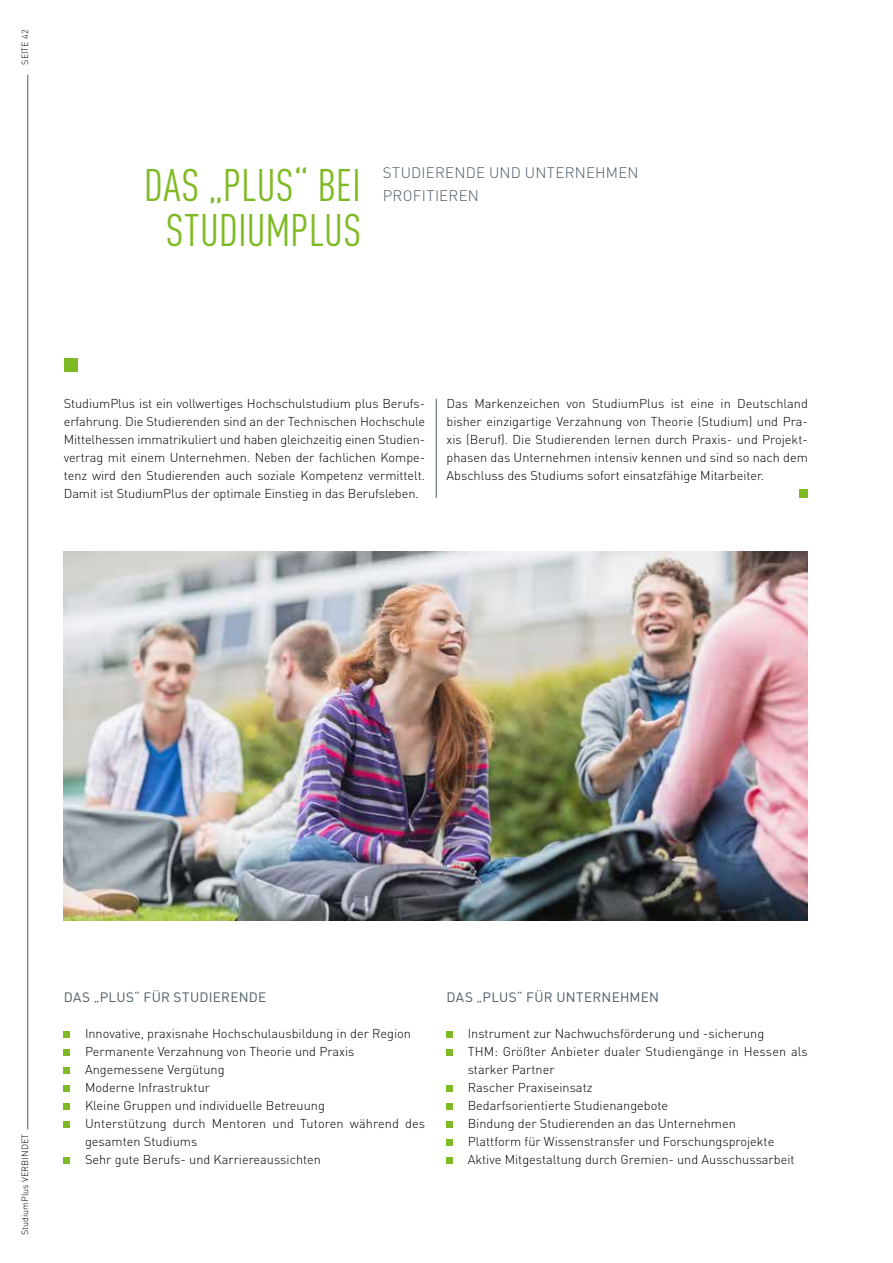
<style>
.page{position:relative;width:893px;height:1263px;background:#fff}
.page>*{position:absolute;margin:0;border:0;box-sizing:border-box;transform-origin:0 0}
.t1{font:condensed 45px/45px "DIN Pro";color:#7fba25;text-align:center}
.t2{font:300 15px/22.5px "DIN Pro";letter-spacing:.02em;color:#4b5c66}
.t3{font:13.5px "DIN Pro";letter-spacing:.025em;color:#4b5c66}
.t4{font:300 12.75px/18px "DIN Pro";color:#000;text-align:justify}
.t5{font:300 9px "DIN Pro";color:#000}
</style>
<div class="page">
<hr style="left:27px;top:75px;width:1px;height:1054px;background:#4b5c66">
<div style="left:799px;top:489px;width:9px;height:9px;background:#7fba25"></div>
<div style="left:64px;top:1031px;width:6px;height:7px;background:#7fba25"></div>
<div style="left:64px;top:1049px;width:6px;height:7px;background:#7fba25"></div>
<div style="left:64px;top:1067px;width:6px;height:7px;background:#7fba25"></div>
<div style="left:64px;top:1085px;width:6px;height:7px;background:#7fba25"></div>
<div style="left:64px;top:1103px;width:6px;height:7px;background:#7fba25"></div>
<div style="left:64px;top:1121px;width:6px;height:7px;background:#7fba25"></div>
<div style="left:64px;top:1157px;width:6px;height:7px;background:#7fba25"></div>
<div style="left:446px;top:1031px;width:7px;height:7px;background:#7fba25"></div>
<div style="left:446px;top:1049px;width:7px;height:7px;background:#7fba25"></div>
<div style="left:446px;top:1085px;width:7px;height:7px;background:#7fba25"></div>
<div style="left:446px;top:1103px;width:7px;height:7px;background:#7fba25"></div>
<div style="left:446px;top:1121px;width:7px;height:7px;background:#7fba25"></div>
<div style="left:446px;top:1139px;width:7px;height:7px;background:#7fba25"></div>
<div style="left:446px;top:1157px;width:7px;height:7px;background:#7fba25"></div>
<div style="left:64px;top:358px;width:14px;height:14px;background:#7fba25"></div>
<hr style="left:436px;top:399px;width:1px;height:99px;background:#4b5c66">
<img style="left:64px;top:552px;width:744px;height:369px">
<p class="t5" style="left:19px;top:65px;width:36px;rotate:-90deg">SEITE 42</p>
<h1 class="t1" style="left:144px;top:159px;width:219px">DAS „PLUS“ BEI<br>STUDIUMPLUS</h1>
<p class="t2" style="left:383px;top:161px;width:257px">STUDIERENDE UND UNTERNEHMEN<br>PROFITIEREN</p>
<p class="t4" style="left:64px;top:394px;width:363px">StudiumPlus ist ein vollwertiges Hochschulstudium plus Berufs&shy;erfahrung. Die Studierenden sind an der Technischen Hochschule Mittelhessen immatrikuliert und haben gleichzeitig einen Studien&shy;vertrag mit einem Unternehmen. Neben der fachlichen Kompe&shy;tenz wird den Studierenden auch soziale Kompetenz vermittelt.<br>Damit ist StudiumPlus der optimale Einstieg in das Berufsleben.</p>
<p class="t4" style="left:446px;top:394px;width:363px">Das Markenzeichen von StudiumPlus ist eine in Deutschland bisher einzigartige Verzahnung von Theorie (Studium) und Pra&shy;xis (Beruf). Die Studierenden lernen durch Praxis- und Projekt&shy;phasen das Unternehmen intensiv kennen und sind so nach dem Abschluss des Studiums sofort einsatzfähige Mitarbeiter.</p>
<p class="t5" style="left:19px;top:1235px;width:103px;rotate:-90deg">StudiumPlus VERBINDET</p>
<p class="t3" style="left:64px;top:988px;width:204px">DAS „PLUS“ FÜR STUDIERENDE</p>
<p class="t4" style="left:85px;top:1024px;width:342px;text-align:left">Innovative, praxisnahe Hochschulausbildung in der Region Permanente Verzahnung von Theorie und Praxis Angemessene Vergütung<br>Moderne Infrastruktur<br>Kleine Gruppen und individuelle Betreuung<br>Unterstützung durch Mentoren und Tutoren während des gesamten Studiums<br>Sehr gute Berufs- und Karriereaussichten</p>
<p class="t3" style="left:447px;top:988px;width:214px">DAS „PLUS“ FÜR UNTERNEHMEN</p>
<p class="t4" style="left:468px;top:1024px;width:342px;text-align:left">Instrument zur Nachwuchsförderung und -sicherung<br>THM: Größter Anbieter dualer Studiengänge in Hessen als starker Partner<br>Rascher Praxiseinsatz<br>Bedarfsorientierte Studienangebote<br>Bindung der Studierenden an das Unternehmen<br>Plattform für Wissenstransfer und Forschungsprojekte Aktive Mitgestaltung durch Gremien- und Ausschussarbeit</p>
</div>
